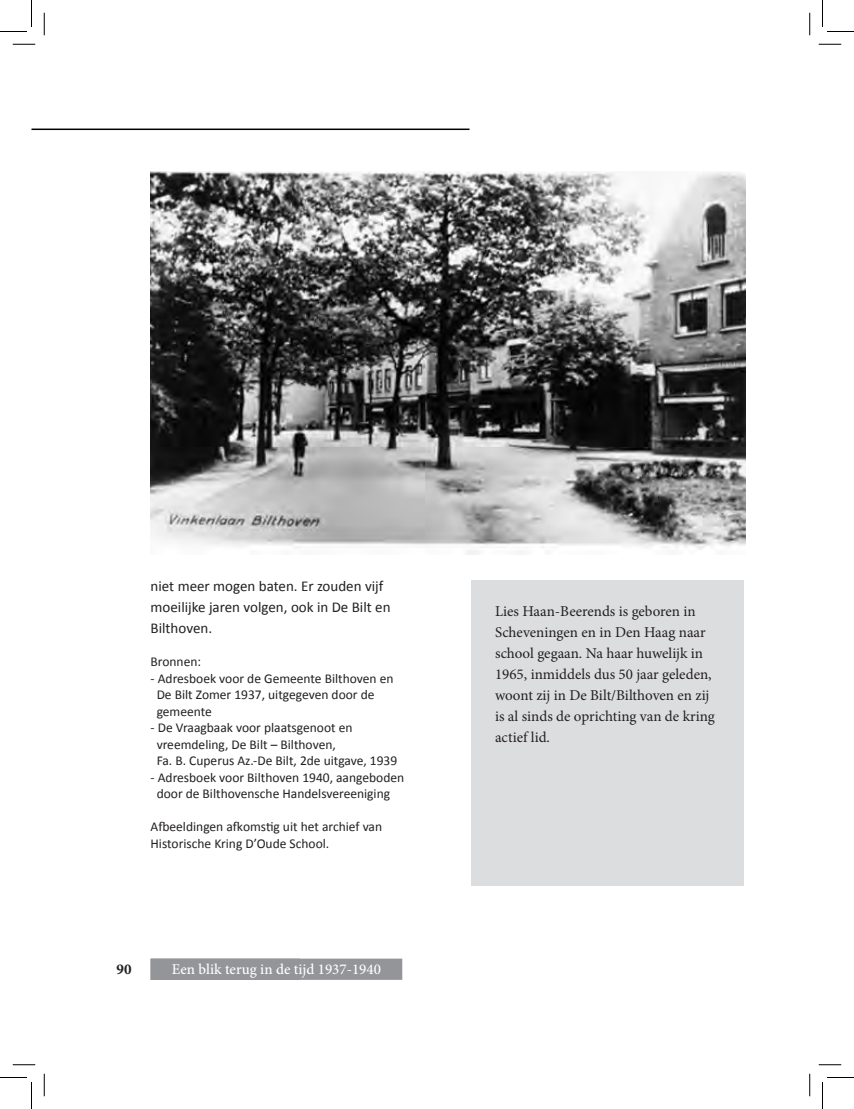
<style>
.page{position:relative;width:854px;height:1109px;background:#fff}
.page>*{position:absolute;margin:0;border:0;box-sizing:border-box;transform-origin:0 0}
.t1{font:15px/21px "Minion Pro";color:#231f20}
.t2{font:15px/21px "Calibri";color:#231f20}
.t3{font:500 15px "Minion Pro";color:#fff}
.t4{font:700 15px "Minion Pro";color:#231f20}
.t5{font:13.5px/16.5px "Calibri";color:#231f20}
</style>
<div class="page">
<hr style="left:32px;top:129px;width:437px;height:1px;background:#000">
<div style="left:151px;top:959px;width:251px;height:21px;background:#939598"></div>
<img style="left:151px;top:172px;width:595px;height:382px">
<div style="left:472px;top:580px;width:272px;height:306px;background:#dcdddf"></div>
<svg style="left:13px;top:44px;width:22px;height:1px"></svg>
<svg style="left:819px;top:44px;width:22px;height:1px"></svg>
<svg style="left:13px;top:1064px;width:22px;height:1px"></svg>
<svg style="left:819px;top:1064px;width:22px;height:1px"></svg>
<svg style="left:44px;top:13px;width:1px;height:22px"></svg>
<svg style="left:44px;top:1074px;width:1px;height:22px"></svg>
<svg style="left:809px;top:13px;width:1px;height:22px"></svg>
<svg style="left:809px;top:1074px;width:1px;height:22px"></svg>
<svg style="left:0;top:0;width:32px;height:32px"></svg>
<svg style="left:0;top:1077px;width:32px;height:32px"></svg>
<svg style="left:822px;top:0;width:32px;height:32px"></svg>
<svg style="left:822px;top:1077px;width:32px;height:32px"></svg>
<p class="t2" style="left:151px;top:576px;width:241px">niet meer mogen baten. Er zouden vijf moeilijke jaren volgen, ook in De Bilt en<br>Bilthoven.</p>
<p class="t5" style="left:151px;top:654px;width:52px">Bronnen:</p>
<p class="t5" style="left:157px;top:670px;width:238px;text-indent:-6px">- Adresboek voor de Gemeente Bilthoven en<br>De Bilt Zomer 1937, uitgegeven door de gemeente</p>
<p class="t5" style="left:157px;top:720px;width:242px;text-indent:-6px">- De Vraagbaak voor plaatsgenoot en vreemdeling, De Bilt – Bilthoven,<br>Fa. B. Cuperus Az.-De Bilt, 2de uitgave, 1939</p>
<p class="t5" style="left:151px;top:769px;width:255px;text-align:center">- Adresboek voor Bilthoven 1940, aangeboden door de Bilthovensche Handelsvereeniging</p>
<p class="t5" style="left:151px;top:819px;width:233px">Afbeeldingen afkomstig uit het archief van<br>Historische Kring D’Oude School.</p>
<p class="t4" style="left:117px;top:959px;width:16px">90</p>
<p class="t3" style="left:172px;top:959px;width:108px">Naam van artikel</p>
<p class="t3" style="left:172px;top:959px;width:211px">Een blik terug in de tijd 1937-1940</p>
<p class="t1" style="left:495px;top:601px;width:221px">Lies Haan-Beerends is geboren in<br>Scheveningen en in Den Haag naar school gegaan. Na haar huwelijk in<br>1965, inmiddels dus 50 jaar geleden, woont zij in De Bilt/Bilthoven en zij is al sinds de oprichting van de kring actief lid.</p>
</div>
